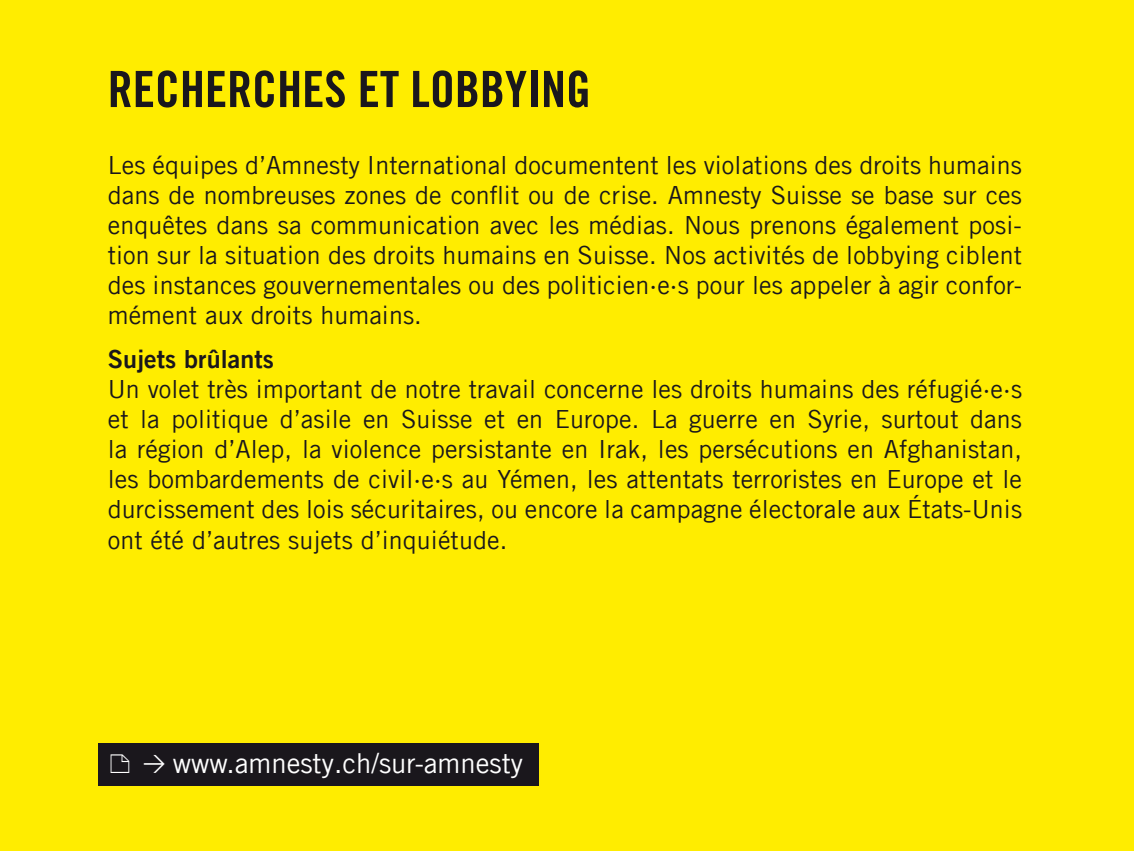
<style>
.page{position:relative;width:1134px;height:851px;background:#fff}
.page>*{position:absolute;margin:0;border:0;box-sizing:border-box;transform-origin:0 0}
.t1{font:50px "Amnesty Trade Gothic Bd Cn 20";color:#1a171c}
.t2{font:27.5px "Amnesty Trade Gothic";color:#fff}
.t3{font:25px/30px "Amnesty Trade Gothic";letter-spacing:.005em;color:#1a171c;text-align:justify}
.t4{font:25px "Amnesty Trade Gothic Bd 2";letter-spacing:.005em;color:#1a171c}
.s1{font-family:"DIN";font-size:22.5px}
</style>
<div class="page">
<div style="left:0;top:0;width:1134px;height:850px;background:#ffed00"></div>
<div style="left:98px;top:742px;width:441px;height:43px;background:#1a171c"></div>
<h1 class="t1" style="left:108px;top:59px;width:485px">RECHERCHES ETLOBBYING</h1>
<p class="t3" style="left:108px;top:150px;width:916px">Les équipes d’Amnesty International documentent les violations des droits humains dans de nombreuses zones de conflit ou de crise. Amnesty Suisse se base sur ces enquêtes dans sa communication avec les médias. Nous prenons également posi&shy;tion sur la situation des droits humains en Suisse. Nos activités de lobbying ciblent des instances gouvernementales ou des politicien·e·s pour les appeler à agir confor&shy;mément aux droits humains.</p>
<p class="t4" style="left:108px;top:344px;width:168px">Sujets brûlants</p>
<p class="t3" style="left:108px;top:374px;width:916px">Un volet très important de notre travail concerne les droits humains des réfugié·e·s et la politique d’asile en Suisse et en Europe. La guerre en Syrie, surtout dans la région d’Alep, la violence persistante en Irak, les persécutions en Afghanistan, les bombardements de civil·e·s au Yémen, les attentats terroristes en Europe et le durcissement des lois sécuritaires, ou encore la campagne électorale aux États-Unis ont été d’autres sujets d’inquiétude.</p>
<p class="t2" style="left:143px;top:746px;width:382px"><span class="s1">&gt;</span> www.amnesty.ch/sur-amnesty</p>
</div>
